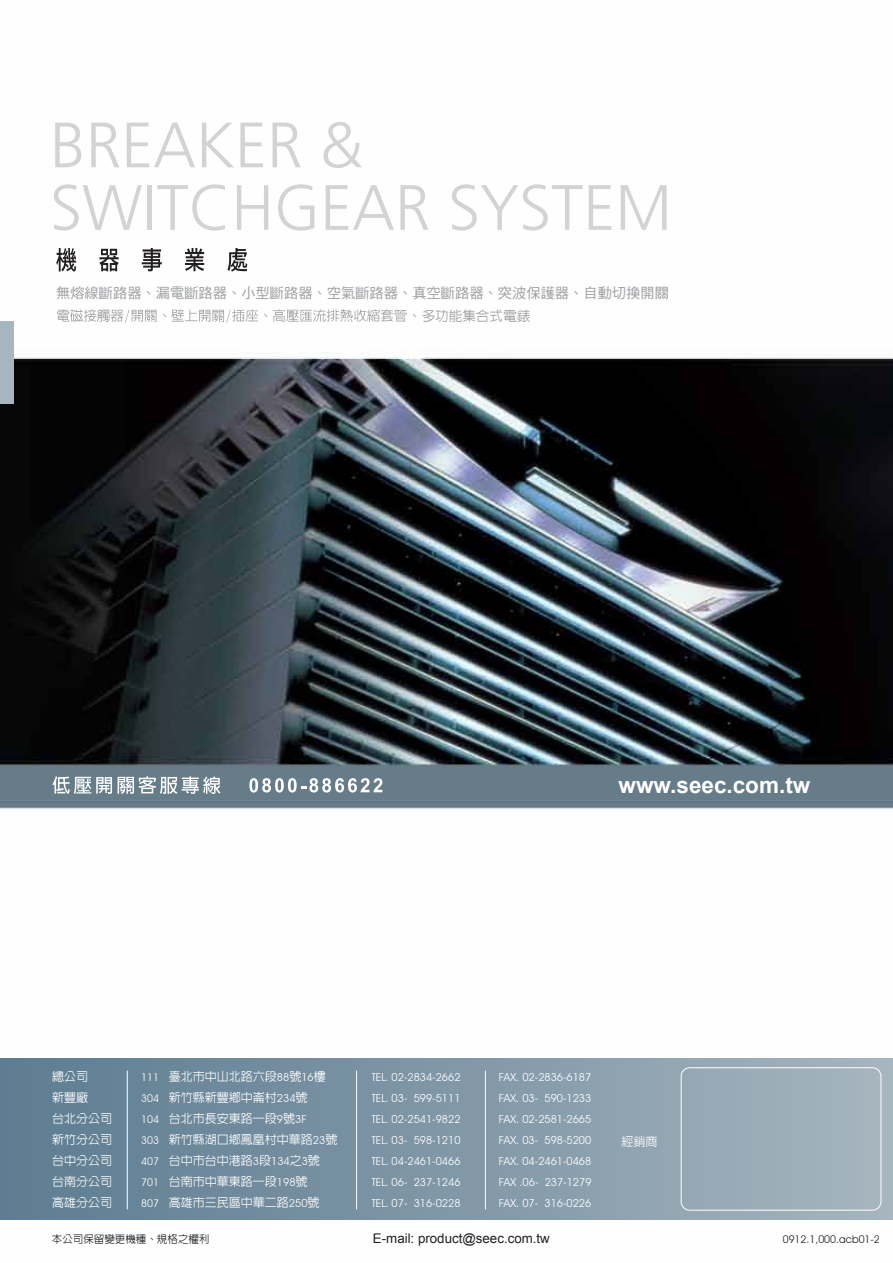
<style>
.page{position:relative;width:893px;height:1263px;background:#fff}
.page>*{position:absolute;margin:0;border:0;box-sizing:border-box;transform-origin:0 0}
.t1{font:700 22.5px "Arial";color:#fff}
.t2{font:14.25px "DF Hei Std W5";color:#9d9fa2}
.t3{font:13.5px "New Gothic Meduim";color:#9d9fa2}
.t4{font:13.35px "Arial";color:#231f20}
.t5{font:12px "New Gothic Meduim";color:#fff}
.t6{font:10.95px "Avant Garde IT Cby BT";color:#fff}
.t7{font:10.5px "Avant Garde IT Cby BT";color:#1f2427}
.t8{font:10.5px "New Gothic Meduim";color:#1f2427}
.s1{font-family:"Avant Garde IT Cby BT";font-size:10.5px}
.s2{font-family:"Avant Garde IT Cby BT";font-size:10.95px}
</style>
<div class="page">
<img style="left:0;top:122px;width:893px;height:1098px">
<div style="left:0;top:321px;width:13px;height:83px;background:#a8b6bf"></div>
<div style="left:0;top:1059px;width:893px;height:160px;background:linear-gradient(to right,#5c7c91,#a6b4be)"></div>
<hr style="left:127px;top:1071px;width:1px;height:138px;background:#fff">
<hr style="left:356px;top:1071px;width:1px;height:138px;background:#fff">
<hr style="left:485px;top:1071px;width:1px;height:138px;background:#fff">
<div style="left:681px;top:1067px;width:200px;height:143px;border:1px solid #fff;border-radius:9px"></div>
<svg style="left:56px;top:248px;width:20px;height:23px"></svg>
<svg style="left:99px;top:249px;width:20px;height:22px"></svg>
<svg style="left:142px;top:248px;width:20px;height:23px"></svg>
<svg style="left:185px;top:248px;width:19px;height:23px"></svg>
<svg style="left:227px;top:248px;width:20px;height:24px"></svg>
<svg style="left:55px;top:123px;width:26px;height:44px"></svg>
<svg style="left:91px;top:123px;width:28px;height:44px"></svg>
<svg style="left:127px;top:123px;width:68px;height:44px"></svg>
<svg style="left:202px;top:123px;width:32px;height:44px"></svg>
<svg style="left:240px;top:123px;width:23px;height:44px"></svg>
<svg style="left:273px;top:123px;width:28px;height:44px"></svg>
<svg style="left:323px;top:122px;width:39px;height:46px"></svg>
<svg style="left:54px;top:184px;width:88px;height:47px"></svg>
<div style="left:147px;top:185px;width:5px;height:45px;background:#d1d3d4"></div>
<svg style="left:157px;top:184px;width:68px;height:47px"></svg>
<svg style="left:237px;top:185px;width:31px;height:45px"></svg>
<svg style="left:278px;top:184px;width:36px;height:47px"></svg>
<svg style="left:326px;top:185px;width:68px;height:45px"></svg>
<svg style="left:400px;top:185px;width:28px;height:45px"></svg>
<svg style="left:452px;top:184px;width:131px;height:47px"></svg>
<svg style="left:589px;top:185px;width:22px;height:45px"></svg>
<svg style="left:621px;top:185px;width:45px;height:45px"></svg>
<svg style="left:57px;top:309px;width:100px;height:14px"></svg>
<svg style="left:163px;top:309px;width:95px;height:14px"></svg>
<svg style="left:273px;top:309px;width:134px;height:13px"></svg>
<svg style="left:52px;top:776px;width:60px;height:18px"></svg>
<svg style="left:118px;top:776px;width:103px;height:18px"></svg>
<svg style="left:249px;top:778px;width:133px;height:14px"></svg>
<h2 class="t2" style="left:56px;top:285px;width:614px">無熔線斷路器、漏電斷路器、小型斷路器、空氣斷路器、真空斷路器、突波保護器、自動切換開關</h2>
<p class="t3" style="left:422px;top:309px;width:110px">多功能集合式電錶</p>
<h1 class="t1" style="left:619px;top:770px;width:193px">www.seec.com.tw</h1>
<p class="t5" style="left:52px;top:1070px;width:37px">總公司</p>
<p class="t5" style="left:141px;top:1070px;width:186px"><span class="s1">111</span> 臺北市中山北路六段<span class="s2">88</span>號<span class="s2">16</span>樓</p>
<p class="t6" style="left:372px;top:1070px;width:90px">TEL. 02-2834-2662</p>
<p class="t6" style="left:499px;top:1070px;width:94px">FAX. 02-2836-6187</p>
<p class="t5" style="left:52px;top:1091px;width:37px">新豐廠</p>
<p class="t5" style="left:141px;top:1091px;width:168px"><span class="s1">304</span> 新竹縣新豐鄉中崙村<span class="s2">234</span>號</p>
<p class="t6" style="left:372px;top:1091px;width:90px">TEL. 03- 599-5111</p>
<p class="t6" style="left:499px;top:1091px;width:94px">FAX. 03- 590-1233</p>
<p class="t5" style="left:52px;top:1112px;width:61px">台北分公司</p>
<p class="t5" style="left:141px;top:1112px;width:167px"><span class="s1">104</span> 台北市長安東路一段<span class="s2">9</span>號<span class="s2">3F</span></p>
<p class="t6" style="left:372px;top:1112px;width:90px">TEL. 02-2541-9822</p>
<p class="t6" style="left:499px;top:1112px;width:94px">FAX. 02-2581-2665</p>
<p class="t5" style="left:52px;top:1133px;width:61px">新竹分公司</p>
<p class="t5" style="left:141px;top:1133px;width:198px"><span class="s1">303</span> 新竹縣湖口鄉鳳凰村中華路<span class="s2">23</span>號</p>
<p class="t6" style="left:372px;top:1133px;width:90px">TEL. 03- 598-1210</p>
<p class="t6" style="left:499px;top:1133px;width:94px">FAX. 03- 598-5200</p>
<p class="t5" style="left:52px;top:1154px;width:61px">台中分公司</p>
<p class="t5" style="left:141px;top:1154px;width:180px"><span class="s1">407</span> 台中市台中港路<span class="s2">3</span>段<span class="s2">134</span>之<span class="s2">3</span>號</p>
<p class="t6" style="left:372px;top:1154px;width:90px">TEL. 04-2461-0466</p>
<p class="t6" style="left:499px;top:1154px;width:94px">FAX. 04-2461-0468</p>
<p class="t5" style="left:52px;top:1175px;width:61px">台南分公司</p>
<p class="t5" style="left:141px;top:1175px;width:168px"><span class="s1">701</span> 台南市中華東路一段<span class="s2">198</span>號</p>
<p class="t6" style="left:372px;top:1175px;width:90px">TEL. 06- 237-1246</p>
<p class="t6" style="left:499px;top:1175px;width:94px">FAX .06- 237-1279</p>
<p class="t5" style="left:52px;top:1196px;width:61px">高雄分公司</p>
<p class="t5" style="left:141px;top:1196px;width:180px"><span class="s1">807</span> 高雄市三民區中華二路<span class="s2">250</span>號</p>
<p class="t6" style="left:372px;top:1196px;width:90px">TEL. 07- 316-0228</p>
<p class="t6" style="left:499px;top:1196px;width:94px">FAX. 07- 316-0226</p>
<p class="t5" style="left:621px;top:1135px;width:37px">經銷商</p>
<p class="t4" style="left:373px;top:1229px;width:178px">E-mail: product@seec.com.tw</p>
<p class="t8" style="left:52px;top:1233px;width:159px">本公司保留變更機種、規格之權利</p>
<p class="t7" style="left:783px;top:1233px;width:99px">0912.1,000.acb01-2</p>
</div>
